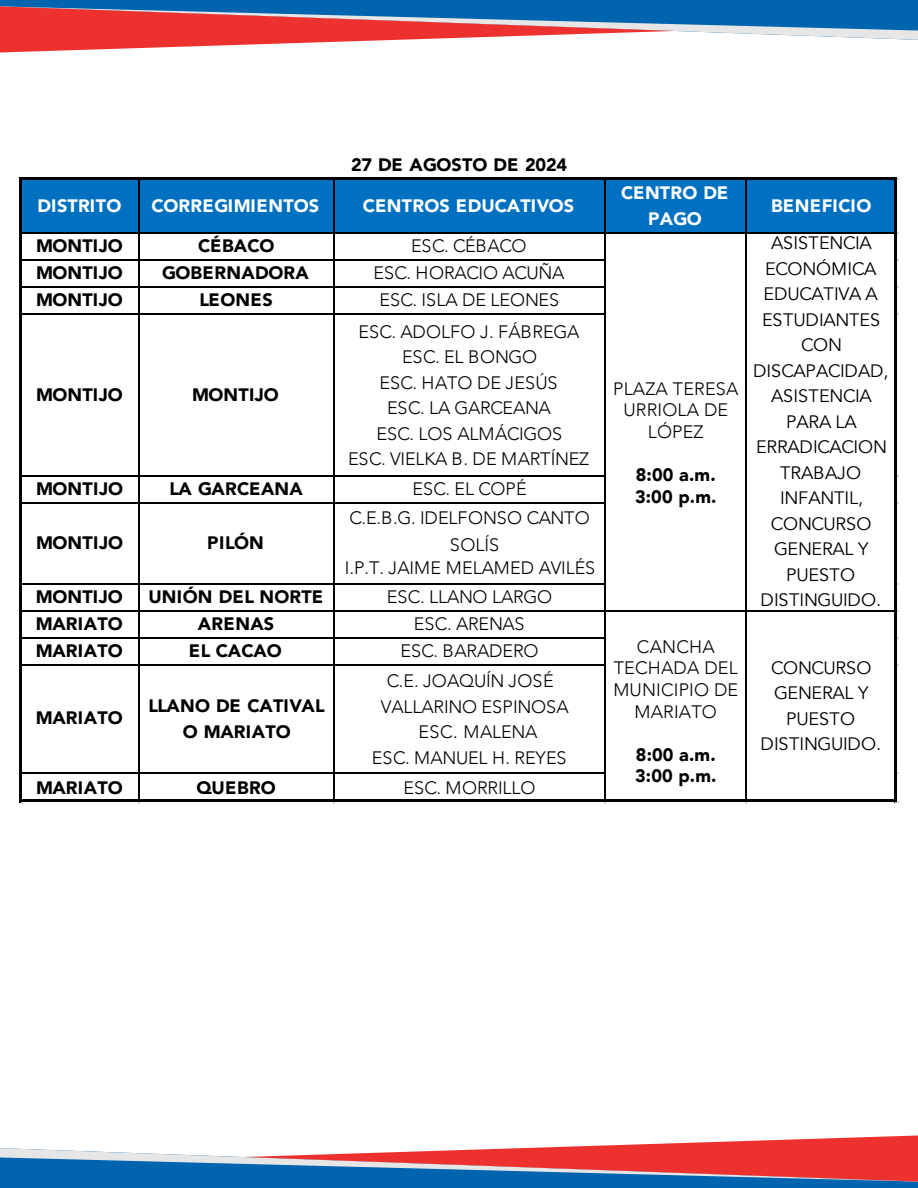
<style>
.page{position:relative;width:918px;height:1188px;background:#fff}
.page>*{position:absolute;margin:0;border:0;box-sizing:border-box;transform-origin:0 0}
.t1{font:300 18px/25.5px "Avenir";color:#000;text-align:center}
.t2{font:900 18px/21.6px "Avenir";letter-spacing:.01em;color:#000}
.t3{font:18px/25.5px "Avenir";letter-spacing:-.015em;color:#000;text-align:center}
.t4{font:900 18px/25.5px "Avenir";letter-spacing:.01em;color:#fff;text-align:center}
.t5{font:900 18px "Avenir";letter-spacing:-.01em;color:#000}
</style>
<div class="page">
<svg style="left:0;top:1135px;width:918px;height:53px"></svg>
<svg style="left:0;top:0;width:918px;height:52px"></svg>
<div style="left:21px;top:178px;width:876px;height:56px;background:#0070c0"></div>
<hr style="left:22px;top:177px;width:875px;height:3px;background:#000">
<hr style="left:22px;top:232px;width:872px;height:2px;background:#000">
<hr style="left:22px;top:260px;width:584px;height:1px;background:#000">
<hr style="left:22px;top:286px;width:584px;height:2px;background:#000">
<hr style="left:22px;top:314px;width:584px;height:1px;background:#000">
<hr style="left:22px;top:476px;width:584px;height:1px;background:#000">
<hr style="left:22px;top:502px;width:584px;height:2px;background:#000">
<hr style="left:22px;top:584px;width:584px;height:1px;background:#000">
<hr style="left:22px;top:610px;width:872px;height:2px;background:#000">
<hr style="left:22px;top:638px;width:584px;height:1px;background:#000">
<hr style="left:22px;top:664px;width:584px;height:2px;background:#000">
<hr style="left:22px;top:772px;width:584px;height:2px;background:#000">
<hr style="left:20px;top:177px;width:2px;height:625px;background:#000">
<hr style="left:138px;top:180px;width:2px;height:620px;background:#000">
<hr style="left:333px;top:180px;width:1px;height:620px;background:#000">
<hr style="left:604px;top:180px;width:2px;height:620px;background:#000">
<hr style="left:746px;top:180px;width:1px;height:620px;background:#000">
<hr style="left:22px;top:800px;width:875px;height:2px;background:#000">
<hr style="left:894px;top:180px;width:3px;height:622px;background:#000">
<p class="t5" style="left:351px;top:149px;width:218px">27 DE AGOSTO DE 2024</p>
<p class="t4" style="left:38px;top:192px;width:85px">DISTRITO</p>
<p class="t4" style="left:151px;top:192px;width:169px">CORREGIMIENTOS</p>
<p class="t4" style="left:363px;top:192px;width:213px">CENTROS EDUCATIVOS</p>
<p class="t2" style="left:36px;top:234px;width:88px">MONTIJO</p>
<p class="t2" style="left:198px;top:234px;width:78px">CÉBACO</p>
<p class="t1" style="left:411px;top:233px;width:117px">ESC. CÉBACO</p>
<p class="t2" style="left:36px;top:261px;width:88px">MONTIJO</p>
<p class="t2" style="left:162px;top:261px;width:148px">GOBERNADORA</p>
<p class="t1" style="left:374px;top:260px;width:192px">ESC. HORACIO ACUÑA</p>
<p class="t2" style="left:36px;top:288px;width:88px">MONTIJO</p>
<p class="t2" style="left:200px;top:288px;width:75px">LEONES</p>
<p class="t1" style="left:380px;top:287px;width:181px">ESC. ISLA DE LEONES</p>
<p class="t2" style="left:36px;top:383px;width:88px">MONTIJO</p>
<p class="t2" style="left:192px;top:383px;width:88px">MONTIJO</p>
<p class="t1" style="left:348px;top:319px;width:243px">ESC. ADOLFO J. FÁBREGA<br>ESC. EL BONGO<br>ESC. HATO DE JESÚS<br>ESC. LA GARCEANA<br>ESC. LOS ALMÁCIGOS<br>ESC. VIELKA B. DE MARTÍNEZ</p>
<p class="t2" style="left:36px;top:478px;width:88px">MONTIJO</p>
<p class="t2" style="left:170px;top:478px;width:135px">LA GARCEANA</p>
<p class="t1" style="left:413px;top:476px;width:116px">ESC. EL COPÉ</p>
<p class="t2" style="left:36px;top:532px;width:88px">MONTIJO</p>
<p class="t2" style="left:207px;top:532px;width:58px">PILÓN</p>
<p class="t1" style="left:350px;top:504px;width:242px;line-height:27px">C.E.B.G. IDELFONSO CANTO<br>SOLÍS</p>
<p class="t1" style="left:345px;top:556px;width:252px">I.P.T. JAIME MELAMED AVILÉS</p>
<p class="t2" style="left:36px;top:585px;width:88px">MONTIJO</p>
<p class="t2" style="left:148px;top:585px;width:176px">UNIÓN DEL NORTE</p>
<p class="t1" style="left:387px;top:584px;width:167px">ESC. LLANO LARGO</p>
<p class="t2" style="left:36px;top:612px;width:88px">MARIATO</p>
<p class="t2" style="left:198px;top:612px;width:78px">ARENAS</p>
<p class="t1" style="left:414px;top:611px;width:112px">ESC. ARENAS</p>
<p class="t2" style="left:36px;top:639px;width:88px">MARIATO</p>
<p class="t2" style="left:189px;top:639px;width:94px">EL CACAO</p>
<p class="t1" style="left:400px;top:638px;width:140px">ESC. BARADERO</p>
<p class="t2" style="left:36px;top:707px;width:88px">MARIATO</p>
<p class="t2" style="left:148px;top:693px;width:178px;line-height:25.5px;text-align:center">LLANO DE CATIVAL<br>O MARIATO</p>
<p class="t1" style="left:387px;top:668px;width:168px">C.E. JOAQUÍN JOSÉ</p>
<p class="t1" style="left:381px;top:694px;width:189px">VALLARINO ESPINOSA</p>
<p class="t1" style="left:418px;top:719px;width:120px">ESC. MALENA</p>
<p class="t1" style="left:372px;top:745px;width:196px">ESC. MANUEL H. REYES</p>
<p class="t2" style="left:36px;top:776px;width:88px">MARIATO</p>
<p class="t2" style="left:197px;top:776px;width:81px">QUEBRO</p>
<p class="t1" style="left:404px;top:775px;width:134px">ESC. MORRILLO</p>
<p class="t4" style="left:621px;top:180px;width:109px">CENTRO DE<br>PAGO</p>
<p class="t1" style="left:613px;top:378px;width:127px;line-height:21.6px">PLAZA TERESA<br>URRIOLA DE<br>LÓPEZ</p>
<p class="t2" style="left:635px;top:464px;width:83px">8:00 a.m.<br>3:00 p.m.</p>
<p class="t1" style="left:613px;top:636px;width:126px;line-height:21.6px">CANCHA<br>TECHADA DEL<br>MUNICIPIO DE<br>MARIATO</p>
<p class="t2" style="left:635px;top:743px;width:83px">8:00 a.m.<br>3:00 p.m.</p>
<p class="t4" style="left:771px;top:192px;width:102px">BENEFICIO</p>
<p class="t3" style="left:753px;top:230px;width:137px">ASISTENCIA<br>ECONÓMICA<br>EDUCATIVA A<br>ESTUDIANTES<br>CON<br>DISCAPACIDAD,<br>ASISTENCIA<br>PARA LA<br>ERRADICACION<br>TRABAJO<br>INFANTIL,<br>CONCURSO<br>GENERAL Y<br>PUESTO<br>DISTINGUIDO.</p>
<p class="t3" style="left:761px;top:655px;width:122px">CONCURSO<br>GENERAL Y<br>PUESTO<br>DISTINGUIDO.</p>
</div>
